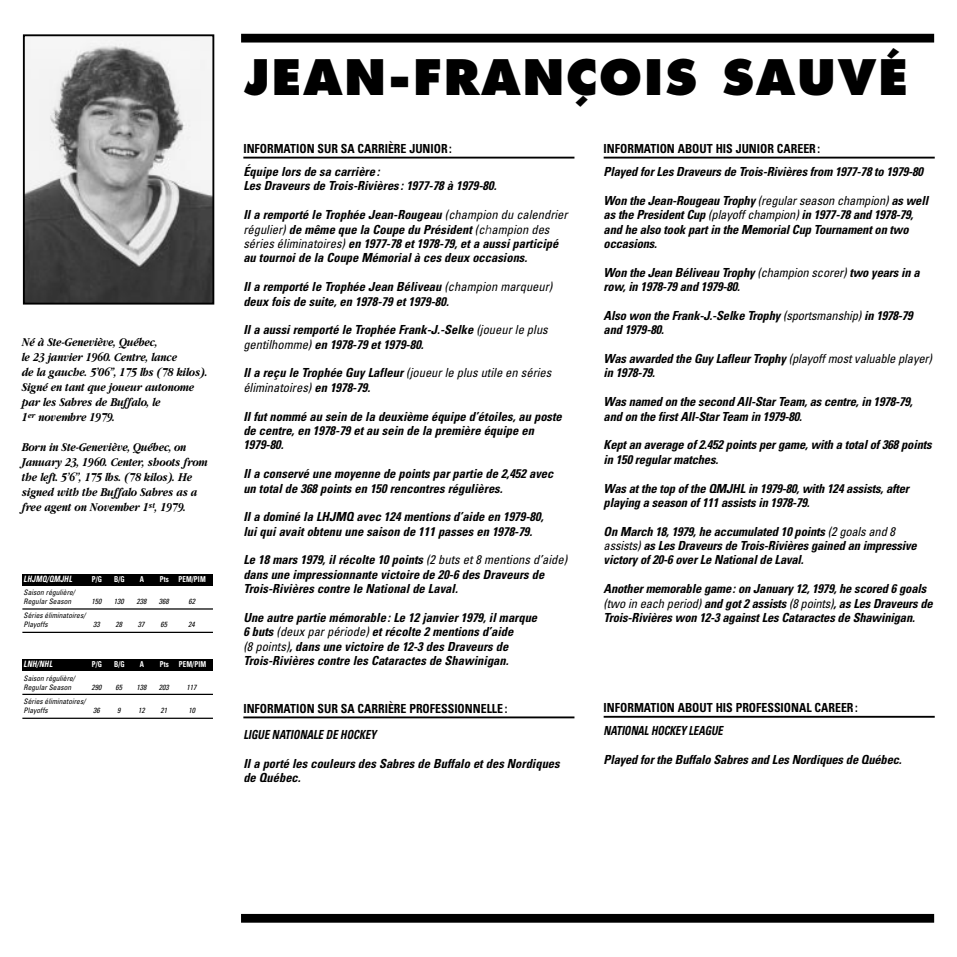
<style>
.page{position:relative;width:957px;height:957px;background:#fff}
.page>*{position:absolute;margin:0;border:0;box-sizing:border-box;transform-origin:0 0}
.t1{font:800 47.5px "Futura";letter-spacing:.04em;color:#000}
.t2{font:italic 700 condensed 12.5px/14.4px "Univers";color:#000}
.t3{font:italic 700 12.5px/15px "Garamond";letter-spacing:-.015em;color:#000;scale:.85 1}
.t4{font:700 condensed 12.5px "Univers";color:#000;scale:.95 1}
.t5{font:italic condensed 12.5px/14.4px "Univers";color:#000}
.t6{font:italic 700 condensed 12.5px "Univers";color:#000;scale:.85 1}
.t7{font:italic 700 condensed 8.75px "Univers";letter-spacing:.02em;color:#fff;scale:.85 1}
.t8{font:700 condensed 8.12px "Univers";letter-spacing:.02em;color:#fff;scale:.85 1}
.t9{font:italic condensed 7.5px/8.8px "Univers";color:#000}
.s1{font-weight:400}
.s2{font-weight:300;font-stretch:normal}
.s3{font-weight:700}
</style>
<div class="page">
<div style="left:241px;top:34px;width:692px;height:8px;background:#000"></div>
<div style="left:241px;top:913px;width:692px;height:9px;background:#000"></div>
<img style="left:26px;top:37px;width:185px;height:264px">
<div style="left:23px;top:34px;width:191px;height:270px;border:2px solid #000"></div>
<hr style="left:243px;top:157px;width:331px;height:1px;background:#000">
<hr style="left:243px;top:716px;width:331px;height:2px;background:#000">
<hr style="left:603px;top:157px;width:331px;height:1px;background:#000">
<hr style="left:603px;top:715px;width:331px;height:2px;background:#000">
<div style="left:22px;top:574px;width:191px;height:11px;background:#000"></div>
<div style="left:22px;top:659px;width:191px;height:11px;background:#000"></div>
<hr style="left:22px;top:608px;width:191px;height:1px;background:#000">
<hr style="left:22px;top:631px;width:191px;height:1px;background:#000">
<hr style="left:22px;top:693px;width:191px;height:1px;background:#000">
<hr style="left:22px;top:717px;width:191px;height:1px;background:#000">
<p class="t3" style="left:22px;top:336px;width:220px">Né à Ste-Geneviève, Québec,<br>le 23 janvier 1960. Centre, lance<br>de la gauche. 5’06”, 175 lbs (78 kilos).<br>Signé en tant que joueur autonome par les Sabres de Buffalo, le<br>1<sup>er</sup> novembre 1979.</p>
<p class="t3" style="left:22px;top:441px;width:220px">Born in Ste-Geneviève, Québec, on January 23, 1960. Center, shoots from the left. 5’6’’, 175 lbs. (78 kilos). He signed with the Buffalo Sabres as a free agent on November 1<sup>st</sup>, 1979.</p>
<p class="t7" style="left:24px;top:575px;width:58px">LHJMQ/QMJHL</p>
<p class="t8" style="left:92px;top:576px;width:14px">P/G</p>
<p class="t8" style="left:114px;top:576px;width:14px">B/G</p>
<p class="t8" style="left:140px;top:576px;width:6px">A</p>
<p class="t8" style="left:160px;top:576px;width:56px">Pts PEM/PIM</p>
<p class="t9" style="left:24px;top:588px;width:53px">Saison régulière/<br>Regular Season</p>
<p class="t9" style="left:91px;top:597px;width:11px">150</p>
<p class="t9" style="left:114px;top:597px;width:11px">130</p>
<p class="t9" style="left:136px;top:597px;width:11px">238</p>
<p class="t9" style="left:159px;top:597px;width:11px">368</p>
<p class="t9" style="left:188px;top:597px;width:8px">62</p>
<p class="t9" style="left:24px;top:611px;width:63px">Séries éliminatoires/<br>Playoffs</p>
<p class="t9" style="left:93px;top:620px;width:8px">33</p>
<p class="t9" style="left:115px;top:620px;width:8px">28</p>
<p class="t9" style="left:138px;top:620px;width:8px">37</p>
<p class="t9" style="left:160px;top:620px;width:8px">65</p>
<p class="t9" style="left:188px;top:620px;width:8px">24</p>
<p class="t7" style="left:24px;top:660px;width:35px">LNH/NHL</p>
<p class="t8" style="left:92px;top:661px;width:14px">P/G</p>
<p class="t8" style="left:114px;top:661px;width:14px">B/G</p>
<p class="t8" style="left:140px;top:661px;width:6px">A</p>
<p class="t8" style="left:160px;top:661px;width:56px">Pts PEM/PIM</p>
<p class="t9" style="left:24px;top:674px;width:53px">Saison régulière/<br>Regular Season</p>
<p class="t9" style="left:91px;top:683px;width:11px">290</p>
<p class="t9" style="left:115px;top:683px;width:8px">65</p>
<p class="t9" style="left:136px;top:683px;width:11px">138</p>
<p class="t9" style="left:159px;top:683px;width:11px">203</p>
<p class="t9" style="left:186px;top:683px;width:11px">117</p>
<p class="t9" style="left:24px;top:697px;width:63px">Séries éliminatoires/<br>Playoffs</p>
<p class="t9" style="left:93px;top:706px;width:8px">36</p>
<p class="t9" style="left:117px;top:706px;width:5px">9</p>
<p class="t9" style="left:138px;top:706px;width:8px">12</p>
<p class="t9" style="left:160px;top:706px;width:8px">21</p>
<p class="t9" style="left:188px;top:706px;width:8px">10</p>
<h1 class="t1" style="left:245px;top:56px;width:664px">JEAN-FRANÇOIS SAUVÉ</h1>
<p class="t4" style="left:243px;top:144px;width:221px">INFORMATION SUR SA CARRIÈRE JUNIOR :</p>
<p class="t2" style="left:243px;top:166px;width:254px">Équipe lors de sa carrière :<br>Les Draveurs de Trois-Rivières : 1977-78 à 1979-80.</p>
<p class="t2" style="left:243px;top:209px;width:326px">Il a remporté le Trophée Jean-Rougeau <span class="s1">(champion du calendrier régulier)</span> de même que la Coupe du Président <span class="s1">(c</span><span class="s2">h</span><span class="s1">ampion des séries éliminatoires)</span> en 1977-78 et 1978-79, et a aussi participé au tournoi de la Coupe Mémorial à ces deux occasions.</p>
<p class="t2" style="left:243px;top:281px;width:310px">Il a remporté le Trophée Jean Béliveau <span class="s1">(champion marqueur) </span>deux fois de suite, en 1978-79 et 1979-80.</p>
<p class="t2" style="left:243px;top:324px;width:306px">Il a aussi remporté le Trophée Frank-J.-Selke <span class="s1">(joueur le plus gentilhomme)</span> en 1978-79 et 1979-80.</p>
<p class="t5" style="left:243px;top:367px;width:309px"><span class="s3">Il a reçu le Trophée Guy Lafleur</span> (joueur le plus utile en séries éliminatoires) <span class="s3">en 1978-79.</span></p>
<p class="t2" style="left:243px;top:410px;width:320px">Il fut nommé au sein de la deuxième équipe d’étoiles, au poste de centre, en 1978-79 et au sein de la première équipe en<br>1979-80.</p>
<p class="t2" style="left:243px;top:467px;width:311px">Il a conservé une moyenne de points par partie de 2,452 avec un total de 368 points en 150 rencontres régulières.</p>
<p class="t2" style="left:243px;top:511px;width:301px">Il a dominé la LHJMQ avec 124 mentions d’aide en 1979-80, lui qui avait obtenu une saison de 111 passes en 1978-79.</p>
<p class="t2" style="left:243px;top:554px;width:325px">Le 18 mars 1979, il récolte 10 points <span class="s1">(2 buts et 8 mentions d’aide) </span>dans une impressionnante victoire de 20-6 des Draveurs de<br>Trois-Rivières contre le National de Laval.</p>
<p class="t2" style="left:243px;top:611px;width:295px">Une autre partie mémorable : Le 12 janvier 1979, il marque 6 buts <span class="s1">(deux par période)</span> et récolte 2 mentions d’aide<br><span class="s1">(8 points)</span>, dans une victoire de 12-3 des Draveurs de Trois-Rivières contre les Cataractes de Shawinigan.</p>
<p class="t4" style="left:243px;top:703px;width:279px">INFORMATION SUR SA CARRIÈRE PROFESSIONNELLE :</p>
<p class="t6" style="left:243px;top:729px;width:158px">LIGUE NATIONALE DE HOCKEY</p>
<p class="t2" style="left:243px;top:757px;width:318px">Il a porté les couleurs des Sabres de Buffalo et des Nordiques de Québec.</p>
<p class="t4" style="left:603px;top:144px;width:229px">INFORMATION ABOUT HIS JUNIOR CAREER :</p>
<p class="t2" style="left:603px;top:166px;width:321px">Played for Les Draveurs de Trois-Rivières from 1977-78 to 1979-80</p>
<p class="t2" style="left:603px;top:194px;width:326px">Won the Jean-Rougeau Trophy <span class="s1">(regular season champion)</span> as well as the President Cup <span class="s1">(playoff champion)</span> in 1977-78 and 1978-79, and he also took part in the Memorial Cup Tournament on two occasions.</p>
<p class="t2" style="left:603px;top:266px;width:317px">Won the Jean Béliveau Trophy <span class="s1">(champion scorer)</span> two years in a row, in 1978-79 and 1979-80.</p>
<p class="t2" style="left:603px;top:309px;width:310px">Also won the Frank-J.-Selke Trophy <span class="s1">(sportsmanship)</span> in 1978-79 and 1979-80.</p>
<p class="t2" style="left:603px;top:352px;width:330px">Was awarded the Guy Lafleur Trophy <span class="s1">(playoff most valuable player) </span>in 1978-79.</p>
<p class="t2" style="left:603px;top:396px;width:310px">Was named on the second All-Star Team, as centre, in 1978-79, and on the first All-Star Team in 1979-80.</p>
<p class="t2" style="left:603px;top:439px;width:329px">Kept an average of 2.452 points per game, with a total of 368 points in 150 regular matches.</p>
<p class="t2" style="left:603px;top:482px;width:307px">Was at the top of the QMJHL in 1979-80, with 124 assists, after playing a season of 111 assists in 1978-79.</p>
<p class="t2" style="left:603px;top:525px;width:315px">On March 18, 1979, he accumulated 10 points <span class="s1">(2 goals and 8 assists)</span> as Les Draveurs de Trois-Rivières gained an impressive victory of 20-6 over Le National de Laval.</p>
<p class="t2" style="left:603px;top:582px;width:330px">Another memorable game: on January 12, 1979, he scored 6 goals <span class="s1">(two in each period)</span> and got 2 assists <span class="s1">(8 points)</span>, as Les Draveurs de<br>Trois-Rivières won 12-3 against Les Cataractes de Shawinigan.</p>
<p class="t4" style="left:603px;top:702px;width:269px">INFORMATION ABOUT HIS PROFESSIONAL CAREER :</p>
<p class="t6" style="left:603px;top:726px;width:142px">NATIONAL HOCKEY LEAGUE</p>
<p class="t2" style="left:603px;top:753px;width:299px">Played for the Buffalo Sabres and Les Nordiques de Québec.</p>
</div>
